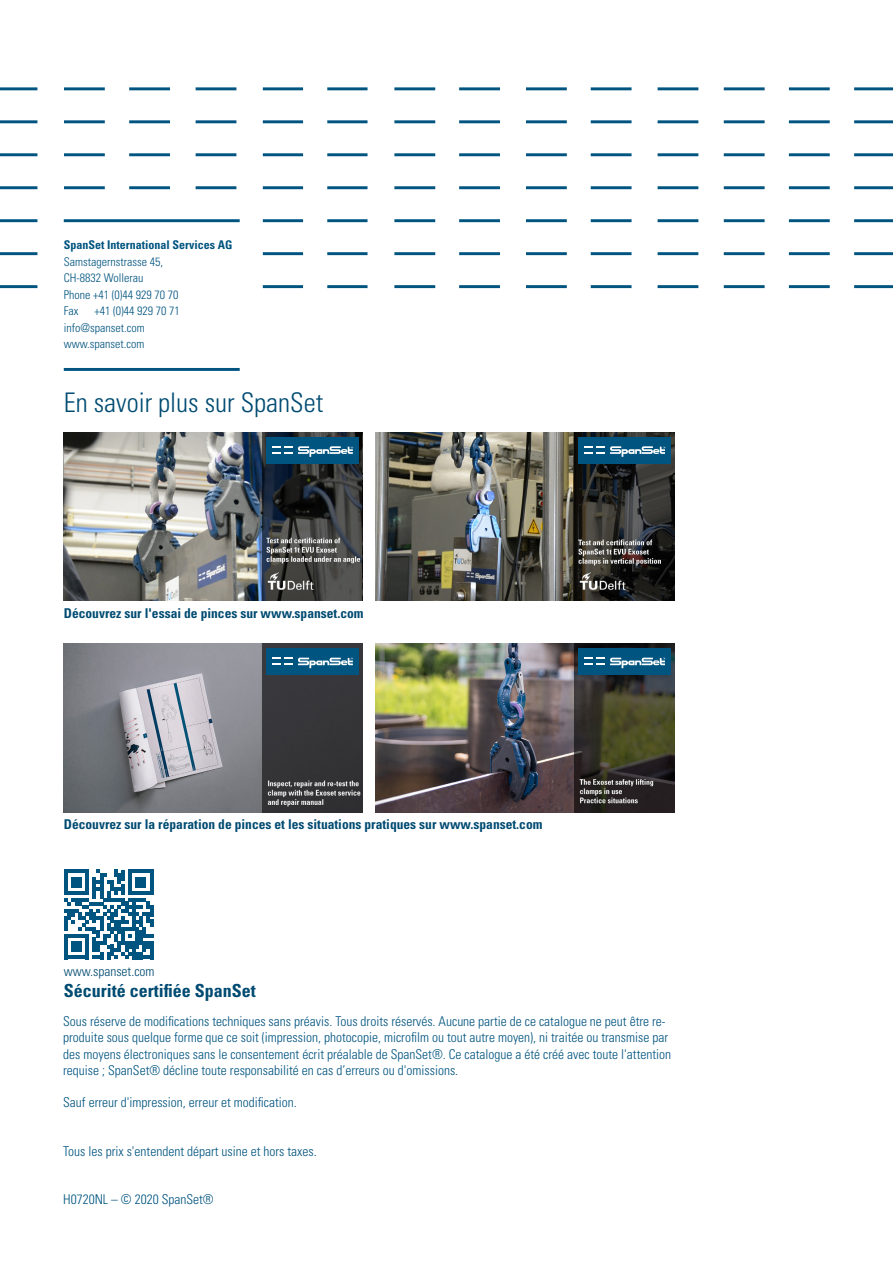
<style>
.page{position:relative;width:893px;height:1263px;background:#fff}
.page>*{position:absolute;margin:0;border:0;box-sizing:border-box;transform-origin:0 0}
.t1{font:300 condensed 27px "Univers LT Std";color:#004b72}
.t2{font:700 condensed 18px "Univers LT Std";color:#004b72}
.t3{font:300 condensed 13.5px/16.2px "Univers LT Std";color:#005480}
.t4{font:700 condensed 13.5px "Univers LT Std";color:#004b72}
.t5{font:300 condensed 13.5px "Univers LT Std";color:#004b72}
.t6{font:300 condensed 12px "Univers LT Std";color:#005480}
.t7{font:700 condensed 12px "Univers LT Std";color:#005480}
</style>
<div class="page">
<img style="left:63px;top:432px;width:300px;height:169px">
<img style="left:375px;top:432px;width:300px;height:169px">
<img style="left:375px;top:644px;width:300px;height:168px">
<img style="left:63px;top:644px;width:300px;height:168px">
<div style="left:266px;top:437px;width:92px;height:26px;background:#005480"></div>
<svg style="left:272px;top:446px;width:81px;height:11px"></svg>
<div style="left:578px;top:437px;width:93px;height:26px;background:#005480"></div>
<svg style="left:584px;top:446px;width:81px;height:11px"></svg>
<div style="left:578px;top:648px;width:93px;height:27px;background:#005480"></div>
<svg style="left:584px;top:658px;width:81px;height:10px"></svg>
<div style="left:266px;top:648px;width:92px;height:27px;background:#005480"></div>
<svg style="left:272px;top:658px;width:81px;height:10px"></svg>
<svg style="left:64px;top:870px;width:89px;height:89px"></svg>
<hr style="left:129px;top:87px;width:41px;height:3px;background:#005480">
<hr style="left:129px;top:120px;width:41px;height:3px;background:#005480">
<hr style="left:129px;top:153px;width:41px;height:3px;background:#005480">
<hr style="left:129px;top:186px;width:41px;height:3px;background:#005480">
<hr style="left:196px;top:87px;width:40px;height:3px;background:#005480">
<hr style="left:196px;top:120px;width:40px;height:3px;background:#005480">
<hr style="left:196px;top:186px;width:40px;height:3px;background:#005480">
<hr style="left:196px;top:153px;width:40px;height:3px;background:#005480">
<hr style="left:394px;top:87px;width:41px;height:3px;background:#005480">
<hr style="left:394px;top:120px;width:41px;height:3px;background:#005480">
<hr style="left:394px;top:285px;width:41px;height:3px;background:#005480">
<hr style="left:394px;top:252px;width:41px;height:3px;background:#005480">
<hr style="left:394px;top:219px;width:41px;height:3px;background:#005480">
<hr style="left:394px;top:186px;width:41px;height:3px;background:#005480">
<hr style="left:394px;top:153px;width:41px;height:3px;background:#005480">
<hr style="left:459px;top:87px;width:41px;height:3px;background:#005480">
<hr style="left:459px;top:120px;width:41px;height:3px;background:#005480">
<hr style="left:459px;top:285px;width:41px;height:3px;background:#005480">
<hr style="left:459px;top:252px;width:41px;height:3px;background:#005480">
<hr style="left:459px;top:219px;width:41px;height:3px;background:#005480">
<hr style="left:459px;top:186px;width:41px;height:3px;background:#005480">
<hr style="left:459px;top:153px;width:41px;height:3px;background:#005480">
<hr style="left:526px;top:87px;width:41px;height:3px;background:#005480">
<hr style="left:526px;top:120px;width:41px;height:3px;background:#005480">
<hr style="left:526px;top:285px;width:41px;height:3px;background:#005480">
<hr style="left:526px;top:252px;width:41px;height:3px;background:#005480">
<hr style="left:526px;top:219px;width:41px;height:3px;background:#005480">
<hr style="left:526px;top:186px;width:41px;height:3px;background:#005480">
<hr style="left:526px;top:153px;width:41px;height:3px;background:#005480">
<hr style="left:591px;top:87px;width:40px;height:3px;background:#005480">
<hr style="left:591px;top:120px;width:40px;height:3px;background:#005480">
<hr style="left:591px;top:285px;width:40px;height:3px;background:#005480">
<hr style="left:591px;top:252px;width:40px;height:3px;background:#005480">
<hr style="left:591px;top:219px;width:40px;height:3px;background:#005480">
<hr style="left:591px;top:186px;width:40px;height:3px;background:#005480">
<hr style="left:591px;top:153px;width:40px;height:3px;background:#005480">
<hr style="left:658px;top:87px;width:40px;height:3px;background:#005480">
<hr style="left:658px;top:120px;width:40px;height:3px;background:#005480">
<hr style="left:658px;top:285px;width:40px;height:3px;background:#005480">
<hr style="left:658px;top:252px;width:40px;height:3px;background:#005480">
<hr style="left:658px;top:219px;width:40px;height:3px;background:#005480">
<hr style="left:658px;top:186px;width:40px;height:3px;background:#005480">
<hr style="left:658px;top:153px;width:40px;height:3px;background:#005480">
<hr style="left:724px;top:87px;width:41px;height:3px;background:#005480">
<hr style="left:724px;top:120px;width:41px;height:3px;background:#005480">
<hr style="left:724px;top:285px;width:41px;height:3px;background:#005480">
<hr style="left:724px;top:252px;width:41px;height:3px;background:#005480">
<hr style="left:724px;top:219px;width:41px;height:3px;background:#005480">
<hr style="left:724px;top:186px;width:41px;height:3px;background:#005480">
<hr style="left:724px;top:153px;width:41px;height:3px;background:#005480">
<hr style="left:789px;top:87px;width:41px;height:3px;background:#005480">
<hr style="left:789px;top:120px;width:41px;height:3px;background:#005480">
<hr style="left:789px;top:285px;width:41px;height:3px;background:#005480">
<hr style="left:789px;top:252px;width:41px;height:3px;background:#005480">
<hr style="left:789px;top:219px;width:41px;height:3px;background:#005480">
<hr style="left:789px;top:186px;width:41px;height:3px;background:#005480">
<hr style="left:789px;top:153px;width:41px;height:3px;background:#005480">
<hr style="left:64px;top:87px;width:41px;height:3px;background:#005480">
<hr style="left:64px;top:120px;width:41px;height:3px;background:#005480">
<hr style="left:64px;top:186px;width:41px;height:3px;background:#005480">
<hr style="left:64px;top:153px;width:41px;height:3px;background:#005480">
<hr style="left:327px;top:87px;width:40px;height:3px;background:#005480">
<hr style="left:327px;top:120px;width:40px;height:3px;background:#005480">
<hr style="left:327px;top:285px;width:40px;height:3px;background:#005480">
<hr style="left:327px;top:252px;width:40px;height:3px;background:#005480">
<hr style="left:327px;top:219px;width:40px;height:3px;background:#005480">
<hr style="left:327px;top:186px;width:40px;height:3px;background:#005480">
<hr style="left:327px;top:153px;width:40px;height:3px;background:#005480">
<hr style="left:263px;top:87px;width:40px;height:3px;background:#005480">
<hr style="left:263px;top:120px;width:40px;height:3px;background:#005480">
<hr style="left:263px;top:285px;width:40px;height:3px;background:#005480">
<hr style="left:263px;top:252px;width:40px;height:3px;background:#005480">
<hr style="left:263px;top:219px;width:40px;height:3px;background:#005480">
<hr style="left:263px;top:186px;width:40px;height:3px;background:#005480">
<hr style="left:263px;top:153px;width:40px;height:3px;background:#005480">
<hr style="left:64px;top:368px;width:176px;height:3px;background:#005480">
<hr style="left:64px;top:219px;width:176px;height:3px;background:#005480">
<hr style="left:854px;top:87px;width:39px;height:3px;background:#005480">
<hr style="left:854px;top:120px;width:39px;height:3px;background:#005480">
<hr style="left:854px;top:285px;width:39px;height:3px;background:#005480">
<hr style="left:854px;top:252px;width:39px;height:3px;background:#005480">
<hr style="left:854px;top:219px;width:39px;height:3px;background:#005480">
<hr style="left:854px;top:186px;width:39px;height:3px;background:#005480">
<hr style="left:854px;top:153px;width:39px;height:3px;background:#005480">
<hr style="left:0;top:87px;width:37px;height:3px;background:#005480">
<hr style="left:0;top:120px;width:37px;height:3px;background:#005480">
<hr style="left:0;top:285px;width:37px;height:3px;background:#005480">
<hr style="left:0;top:252px;width:37px;height:3px;background:#005480">
<hr style="left:0;top:219px;width:37px;height:3px;background:#005480">
<hr style="left:0;top:186px;width:37px;height:3px;background:#005480">
<hr style="left:0;top:153px;width:37px;height:3px;background:#005480">
<p class="t7" style="left:64px;top:237px;width:170px">SpanSet International Services AG</p>
<p class="t6" style="left:64px;top:254px;width:101px">Samstagernstrasse 45,</p>
<p class="t6" style="left:64px;top:271px;width:81px">CH-8832 Wollerau</p>
<p class="t6" style="left:64px;top:287px;width:116px">Phone +41 (0)44 929 70 70</p>
<p class="t6" style="left:64px;top:304px;width:16px">Fax</p>
<p class="t6" style="left:94px;top:304px;width:87px">+41 (0)44 929 70 71</p>
<p class="t6" style="left:64px;top:320px;width:82px">info@spanset.com</p>
<p class="t6" style="left:64px;top:337px;width:82px">www.spanset.com</p>
<p class="t1" style="left:64px;top:386px;width:261px">En savoir plus sur SpanSet</p>
<p class="t4" style="left:64px;top:605px;width:301px">Découvrez sur l'essai de pinces sur www.spanset.com</p>
<p class="t4" style="left:64px;top:816px;width:480px">Découvrez sur la réparation de pinces et les situations pratiques sur www.spanset.com</p>
<p class="t5" style="left:64px;top:963px;width:92px">www.spanset.com</p>
<p class="t2" style="left:64px;top:979px;width:194px">Sécurité certifiée SpanSet</p>
<p class="t3" style="left:63px;top:1013px;width:609px">Sous réserve de modifications techniques sans préavis. Tous droits réservés. Aucune partie de ce catalogue ne peut être re&shy;produite sous quelque forme que ce soit (impression, photocopie, microfilm ou tout autre moyen), ni traitée ou transmise par des moyens électroniques sans le consentement écrit préalable de SpanSet®. Ce catalogue a été créé avec toute l'attention requise ; SpanSet® décline toute responsabilité en cas d’erreurs ou d'omissions.</p>
<p class="t3" style="left:63px;top:1094px;width:235px">Sauf erreur d'impression, erreur et modification.</p>
<p class="t3" style="left:63px;top:1143px;width:255px">Tous les prix s'entendent départ usine et hors taxes.</p>
<p class="t3" style="left:63px;top:1191px;width:152px">H0720NL – © 2020 SpanSet®</p>
</div>
